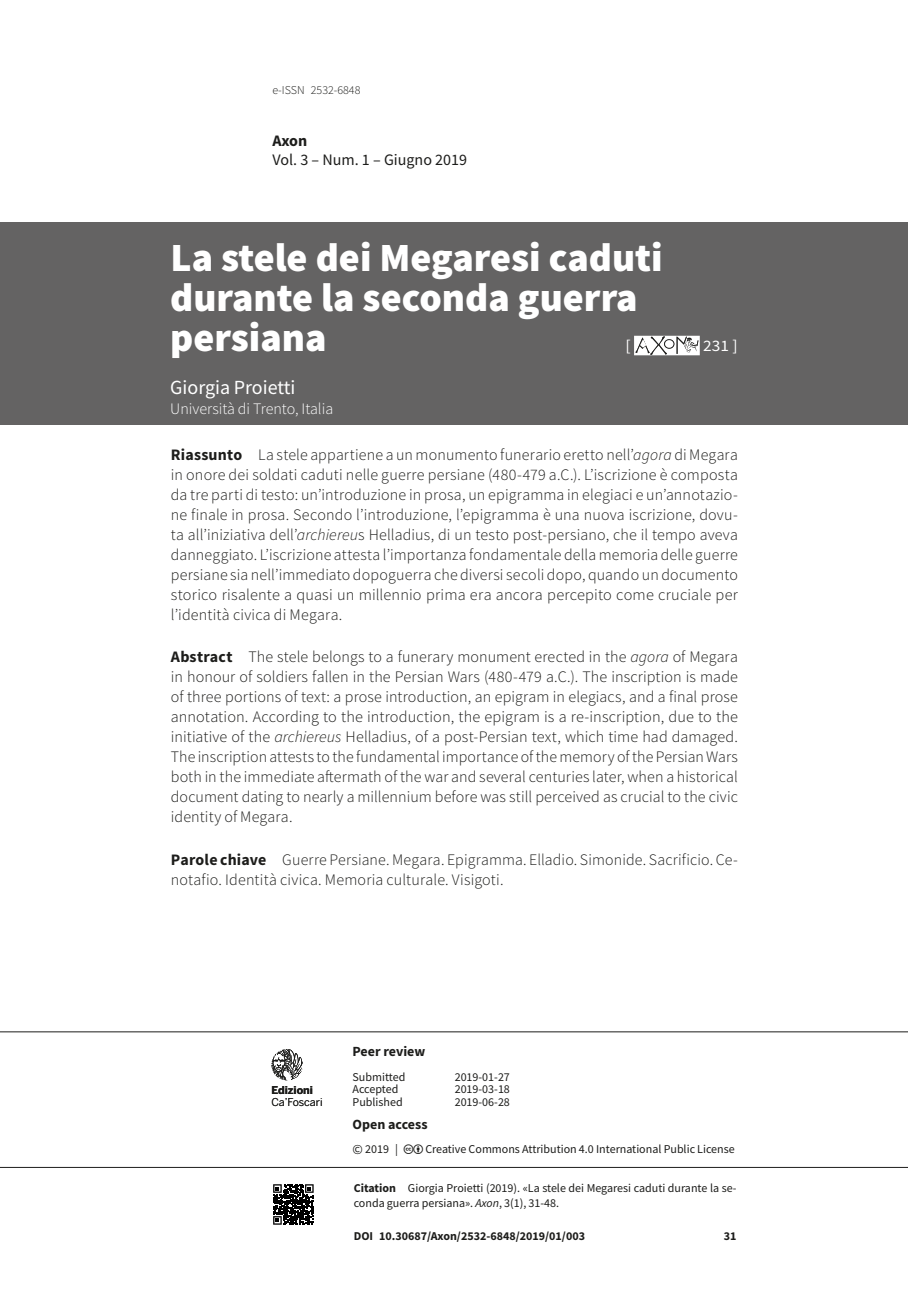
<style>
.page{position:relative;width:908px;height:1304px;background:#fff}
.page>*{position:absolute;margin:0;border:0;box-sizing:border-box;transform-origin:0 0}
.t1{font:900 40px/40px "Source Sans Pro";color:#fff}
.t2{font:20px "Source Sans Pro";color:#fff}
.t3{font:300 16px/20px "Source Sans Pro";letter-spacing:.01em;color:#1d1d1b;text-align:justify}
.t4{font:300 16px "Source Sans Pro";color:#fff}
.t5{font:16px "Source Sans Pro";color:#1d1d1b}
.t6{font:16px "Source Sans Pro";color:#fff;scale:1.08 1}
.t7{font:700 16px "Source Sans Pro";color:#1d1d1b}
.t8{font:700 14px "Source Sans Pro";color:#1d1d1b}
.t9{font:12px/15px "Source Sans Pro";color:#1d1d1b}
.t10{font:700 12px "Source Sans Pro";color:#1d1d1b}
.t11{font:300 12px "Source Sans Pro";color:#1d1d1b}
.t12{font:10.8px "Benton Sans";letter-spacing:-.01em;color:#1d1d1b}
.t13{font:700 10.8px "Benton Sans";color:#1d1d1b}
.s1{font-weight:700}
.s2{font-style:italic}
.s3{font-size:14px}
</style>
<div class="page">
<hr style="left:0;top:1167px;width:907px;height:1px;background:#1d1d1b">
<hr style="left:0;top:1031px;width:907px;height:1px;background:#1d1d1b">
<svg style="left:313px;top:1184px;width:1px;height:39px"></svg>
<svg style="left:273px;top:1184px;width:40px;height:41px"></svg>
<svg style="left:271px;top:1049px;width:32px;height:31px"></svg>
<div style="left:0;top:223px;width:907px;height:202px;background:#646363"></div>
<svg style="left:634px;top:336px;width:65px;height:19px"></svg>
<p class="t11" style="left:272px;top:83px;width:89px">e-ISSN 2532-6848</p>
<p class="t7" style="left:272px;top:130px;width:36px">Axon</p>
<p class="t5" style="left:272px;top:150px;width:196px">Vol. 3 – Num. 1 – Giugno 2019</p>
<h1 class="t1" style="left:170px;top:237px;width:493px">La stele dei Megaresi caduti durante la seconda guerra persiana</h1>
<p class="t6" style="left:625px;top:336px;width:6px">[</p>
<p class="t6" style="left:703px;top:336px;width:33px">231 ]</p>
<p class="t2" style="left:170px;top:375px;width:127px">Giorgia Proietti</p>
<p class="t4" style="left:170px;top:399px;width:164px">Università di Trento, Italia</p>
<p class="t3" style="left:171px;top:444px;width:568px"><span class="s1">Riassunto</span> La stele appartiene a un monumento funerario eretto nell’<span class="s2">agora</span> di Megara in onore dei soldati caduti nelle guerre persiane (480-479 a.C.). L’iscrizione è composta da tre parti di testo: un’introduzione in prosa, un epigramma in elegiaci e un’annotazio&shy;ne finale in prosa. Secondo l’introduzione, l’epigramma è una nuova iscrizione, dovu&shy;ta all’iniziativa dell’<span class="s2">archiereu</span>s Helladius, di un testo post-persiano, che il tempo aveva danneggiato. L’iscrizione attesta l’importanza fondamentale della memoria delle guerre persiane sia nell’immediato dopoguerra che diversi secoli dopo, quando un documento storico risalente a quasi un millennio prima era ancora percepito come cruciale per l’identità civica di Megara.</p>
<p class="t3" style="left:171px;top:647px;width:568px"><span class="s1">Abstract</span> The stele belongs to a funerary monument erected in the <span class="s2">agora</span> of Megara in honour of soldiers fallen in the Persian Wars (480-479 a.C.). The inscription is made of three portions of text: a prose introduction, an epigram in elegiacs, and a final prose annotation. According to the introduction, the epigram is a re-inscription, due to the initiative of the <span class="s2">archiereus</span> Helladius, of a post-Persian text, which time had damaged.<br>The inscription attests to the fundamental importance of the memory of the Persian Wars both in the immediate aftermath of the war and several centuries later, when a historical document dating to nearly a millennium before was still perceived as crucial to the civic identity of Megara.</p>
<p class="t3" style="left:171px;top:850px;width:568px"><span class="s1">Parole chiave</span> Guerre Persiane. Megara. Epigramma. Elladio. Simonide. Sacrificio. Ce&shy;notafio. Identità civica. Memoria culturale. Visigoti.</p>
<p class="t13" style="left:271px;top:1084px;width:43px">Edizioni</p>
<p class="t12" style="left:271px;top:1095px;width:53px">Ca’Foscari</p>
<p class="t8" style="left:352px;top:1042px;width:74px">Peer review</p>
<p class="t9" style="left:352px;top:1069px;width:54px">Submitted</p>
<p class="t9" style="left:454px;top:1069px;width:57px">2019-01-27</p>
<p class="t9" style="left:352px;top:1082px;width:47px">Accepted</p>
<p class="t9" style="left:454px;top:1082px;width:57px">2019-03-18</p>
<p class="t9" style="left:352px;top:1094px;width:52px">Published</p>
<p class="t9" style="left:454px;top:1094px;width:57px">2019-06-28</p>
<p class="t8" style="left:352px;top:1115px;width:76px">Open access</p>
<p class="t9" style="left:352px;top:1141px;width:47px"><span class="s3">©</span> 2019 |</p>
<p class="t9" style="left:425px;top:1141px;width:311px">Creative Commons Attribution 4.0 International Public License</p>
<p class="t9" style="left:353px;top:1181px;width:384px"><span class="s1">Citation</span> Giorgia Proietti (2019). «La stele dei Megaresi caduti durante la se&shy;conda guerra persiana». <span class="s2">Axon</span>, 3(1), 31-48.</p>
<p class="t10" style="left:353px;top:1227px;width:233px">DOI 10.30687/Axon/2532-6848/2019/01/003</p>
<p class="t10" style="left:723px;top:1228px;width:14px">31</p>
</div>
